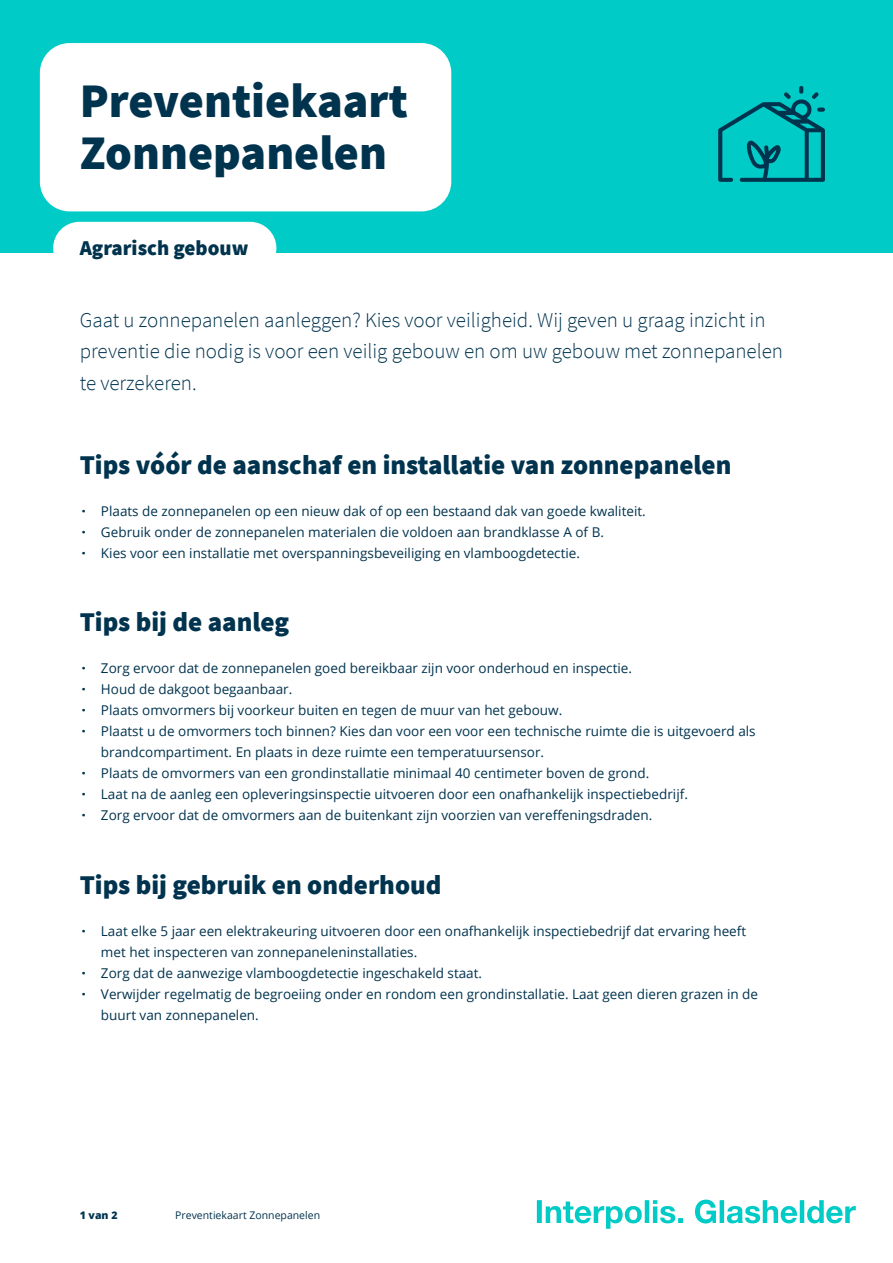
<style>
.page{position:relative;width:893px;height:1263px;background:#fff}
.page>*{position:absolute;margin:0;border:0;box-sizing:border-box;transform-origin:0 0}
.t1{font:900 48px/52.5px "Source Sans Pro";color:#00334e}
.t2{font:900 27px "Source Sans Pro";color:#00334e}
.t3{font:300 21px/31.5px "Source Sans Pro";color:#00334e}
.t4{font:900 21px "Source Sans Pro";color:#00334e}
.t5{font:13.5px/21px "Open Sans";color:#00334e}
.t6{font:10.5px "Open Sans";color:#00334e}
.t7{font:800 10.5px "Open Sans";color:#00334e}
.s1{font-weight:800}
</style>
<div class="page">
<div style="left:0;top:0;width:893px;height:253px;background:#00cbc6"></div>
<div style="left:53px;top:222px;width:223px;height:52px;background:#fff;border-radius:26px"></div>
<div style="left:40px;top:43px;width:411px;height:168px;background:#fff;border-radius:30px"></div>
<svg style="left:537px;top:1199px;width:319px;height:30px"></svg>
<h1 class="t1" style="left:80px;top:74px;width:330px">Preventiekaart<br>Zonnepanelen</h1>
<h3 class="t4" style="left:80px;top:233px;width:170px">Agrarisch gebouw</h3>
<h3 class="t3" style="left:80px;top:304px;width:705px">Gaat u zonnepanelen aanleggen? Kies voor veiligheid. Wij geven u graag inzicht in preventie die nodig is voor een veilig gebouw en om uw gebouw met zonnepanelen te verzekeren.</h3>
<h2 class="t2" style="left:80px;top:446px;width:653px">Tips vóór de aanschaf en installatie van zonnepanelen</h2>
<p class="t5" style="left:82px;top:500px;width:565px"><span class="s1">·</span> Plaats de zonnepanelen op een nieuw dak of op een bestaand dak van goede kwaliteit. <span class="s1">·</span> Gebruik onder de zonnepanelen materialen die voldoen aan brandklasse A of B.<br><span class="s1">·</span> Kies voor een installatie met overspanningsbeveiliging en vlamboogdetectie.</p>
<h2 class="t2" style="left:80px;top:604px;width:211px">Tips bij de aanleg</h2>
<p class="t5" style="left:82px;top:658px;width:552px"><span class="s1">·</span> Zorg ervoor dat de zonnepanelen goed bereikbaar zijn voor onderhoud en inspectie.</p>
<p class="t5" style="left:82px;top:679px;width:212px"><span class="s1">·</span> Houd de dakgoot begaanbaar.</p>
<p class="t5" style="left:82px;top:700px;width:482px"><span class="s1">·</span> Plaats omvormers bij voorkeur buiten en tegen de muur van het gebouw.</p>
<p class="t5" style="left:82px;top:721px;width:675px"><span class="s1">·</span> Plaatst u de omvormers toch binnen? Kies dan voor een voor een technische ruimte die is uitgevoerd als</p>
<p class="t5" style="left:101px;top:742px;width:445px">brandcompartiment. En plaats in deze ruimte een temperatuursensor.</p>
<p class="t5" style="left:82px;top:763px;width:569px"><span class="s1">·</span> Plaats de omvormers van een grondinstallatie minimaal 40 centimeter boven de grond.</p>
<p class="t5" style="left:82px;top:784px;width:608px"><span class="s1">·</span> Laat na de aanleg een opleveringsinspectie uitvoeren door een onafhankelijk inspectiebedrijf.</p>
<p class="t5" style="left:82px;top:805px;width:572px"><span class="s1">·</span> Zorg ervoor dat de omvormers aan de buitenkant zijn voorzien van vereffeningsdraden.</p>
<h2 class="t2" style="left:80px;top:866px;width:363px">Tips bij gebruik en onderhoud</h2>
<p class="t5" style="left:82px;top:920px;width:666px"><span class="s1">·</span> Laat elke 5 jaar een elektrakeuring uitvoeren door een onafhankelijk inspectiebedrijf dat ervaring heeft</p>
<p class="t5" style="left:101px;top:941px;width:318px">met het inspecteren van zonnepaneleninstallaties.</p>
<p class="t5" style="left:82px;top:962px;width:402px"><span class="s1">·</span> Zorg dat de aanwezige vlamboogdetectie ingeschakeld staat.</p>
<p class="t5" style="left:82px;top:983px;width:678px"><span class="s1">·</span> Verwijder regelmatig de begroeiing onder en rondom een grondinstallatie. Laat geen dieren grazen in de</p>
<p class="t5" style="left:101px;top:1004px;width:159px">buurt van zonnepanelen.</p>
<p class="t7" style="left:80px;top:1207px;width:39px">1 van 2</p>
<p class="t6" style="left:175px;top:1208px;width:146px">Preventiekaart Zonnepanelen</p>
</div>
